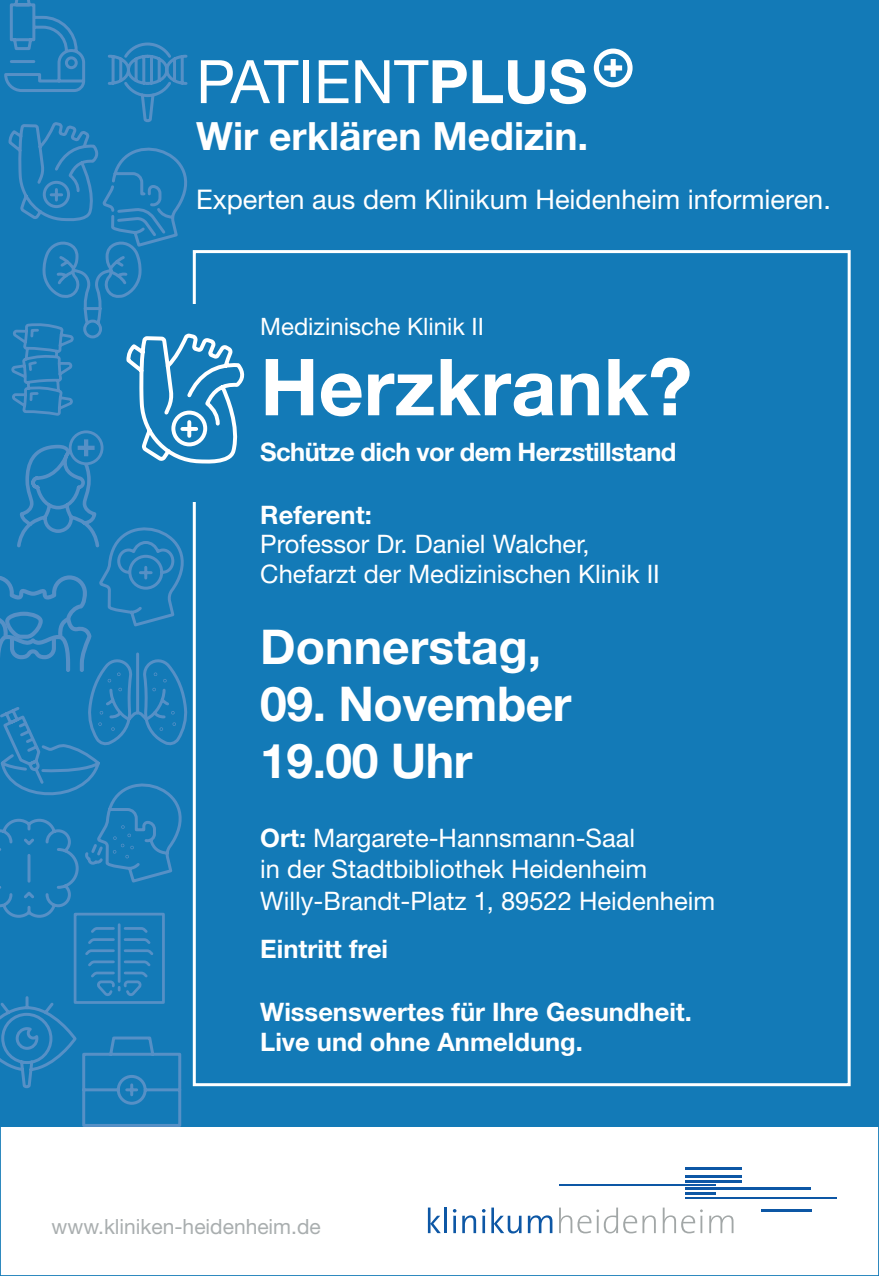
<style>
.page{position:relative;width:879px;height:1276px;background:#fff}
.page>*{position:absolute;margin:0;border:0;box-sizing:border-box;transform-origin:0 0}
.t1{font:700 78.6px "Helvetica Neue LT Pro";color:#fff}
.t2{font:60px "Helvetica Neue LT Pro";color:#fff}
.t3{font:700 48px/57px "Helvetica Neue LT Pro";letter-spacing:-.01em;color:#fff}
.t4{font:700 39px "Helvetica Neue LT Pro";color:#fff}
.t5{font:27px "Helvetica Neue LT Pro";color:#fff}
.t6{font:25.5px/31.5px "Helvetica Neue LT Pro";color:#fff}
.t7{font:700 25.5px/30px "Helvetica Neue LT Pro";color:#fff}
.t8{font:700 25.5px "Helvetica Neue LT Pro";letter-spacing:-.025em;color:#fff}
.t9{font:24px "Helvetica Neue LT Pro";color:#fff}
.t10{font:21px "Helvetica Neue LT Pro";color:#a9aeaf}
.s1{font-weight:700}
</style>
<div class="page">
<div style="left:0;top:0;width:879px;height:1126px;background:#137ab7"></div>
<svg style="left:428px;top:1207px;width:13px;height:26px"></svg>
<hr style="left:444px;top:1207px;width:3px;height:26px;background:#0d57a5">
<hr style="left:453px;top:1215px;width:3px;height:18px;background:#0d57a5">
<svg style="left:462px;top:1215px;width:14px;height:18px"></svg>
<hr style="left:482px;top:1215px;width:3px;height:18px;background:#0d57a5">
<svg style="left:491px;top:1207px;width:30px;height:26px"></svg>
<svg style="left:528px;top:1215px;width:24px;height:18px"></svg>
<svg style="left:559px;top:1207px;width:97px;height:26px"></svg>
<svg style="left:663px;top:1207px;width:40px;height:26px"></svg>
<svg style="left:709px;top:1215px;width:24px;height:18px"></svg>
<hr style="left:685px;top:1167px;width:56px;height:3px;background:#0d57a5">
<hr style="left:685px;top:1174px;width:56px;height:3px;background:#0d57a5">
<hr style="left:685px;top:1179px;width:56px;height:3px;background:#0d57a5">
<hr style="left:559px;top:1184px;width:157px;height:1px;background:#0d57a5">
<hr style="left:685px;top:1187px;width:126px;height:3px;background:#0d57a5">
<hr style="left:685px;top:1197px;width:151px;height:1px;background:#0d57a5">
<hr style="left:761px;top:1209px;width:50px;height:3px;background:#0d57a5">
<hr style="left:685px;top:1192px;width:31px;height:2px;background:#0d57a5">
<svg style="left:596px;top:51px;width:34px;height:34px"></svg>
<div style="left:594px;top:49px;width:38px;height:38px;border:5px solid #fff;border-radius:50%"></div>
<div style="left:610px;top:59px;width:6px;height:18px;background:#fff"></div>
<div style="left:604px;top:65px;width:18px;height:5px;background:#fff"></div>
<svg style="left:103px;top:550px;width:100px;height:577px"></svg>
<svg style="left:0;top:817px;width:183px;height:311px"></svg>
<svg style="left:0;top:575px;width:186px;height:230px"></svg>
<svg style="left:4px;top:0;width:240px;height:550px"></svg>
<h2 class="t2" style="left:196px;top:45px;width:393px">PATIENT<span class="s1">PLUS</span></h2>
<h3 class="t4" style="left:196px;top:111px;width:394px">Wir erklären Medizin.</h3>
<p class="t5" style="left:196px;top:183px;width:636px">Experten aus dem Klinikum Heidenheim informieren.</p>
<p class="t9" style="left:260px;top:312px;width:225px">Medizinische Klinik II</p>
<h1 class="t1" style="left:260px;top:337px;width:433px">Herzkrank?</h1>
<p class="t8" style="left:260px;top:435px;width:418px">Schütze dich vor dem Herzstillstand</p>
<p class="t7" style="left:260px;top:499px;width:113px">Referent:</p>
<p class="t6" style="left:260px;top:529px;width:401px;line-height:30px">Professor Dr. Daniel Walcher,<br>Chefarzt der Medizinischen Klinik II</p>
<h3 class="t3" style="left:260px;top:617px;width:282px">Donnerstag,</h3>
<h3 class="t3" style="left:260px;top:674px;width:313px">09. November<br>19.00 Uhr</h3>
<p class="t6" style="left:260px;top:821px;width:456px"><span class="s1">Ort:</span> Margarete-Hannsmann-Saal<br>in der Stadtbibliothek Heidenheim<br>Willy-Brandt-Platz 1, 89522 Heidenheim</p>
<p class="t7" style="left:260px;top:933px;width:129px">Eintritt frei</p>
<p class="t7" style="left:260px;top:996px;width:433px">Wissenswertes für Ihre Gesundheit.<br>Live und ohne Anmeldung.</p>
<p class="t10" style="left:52px;top:1213px;width:271px">www.kliniken-heidenheim.de</p>
</div>
